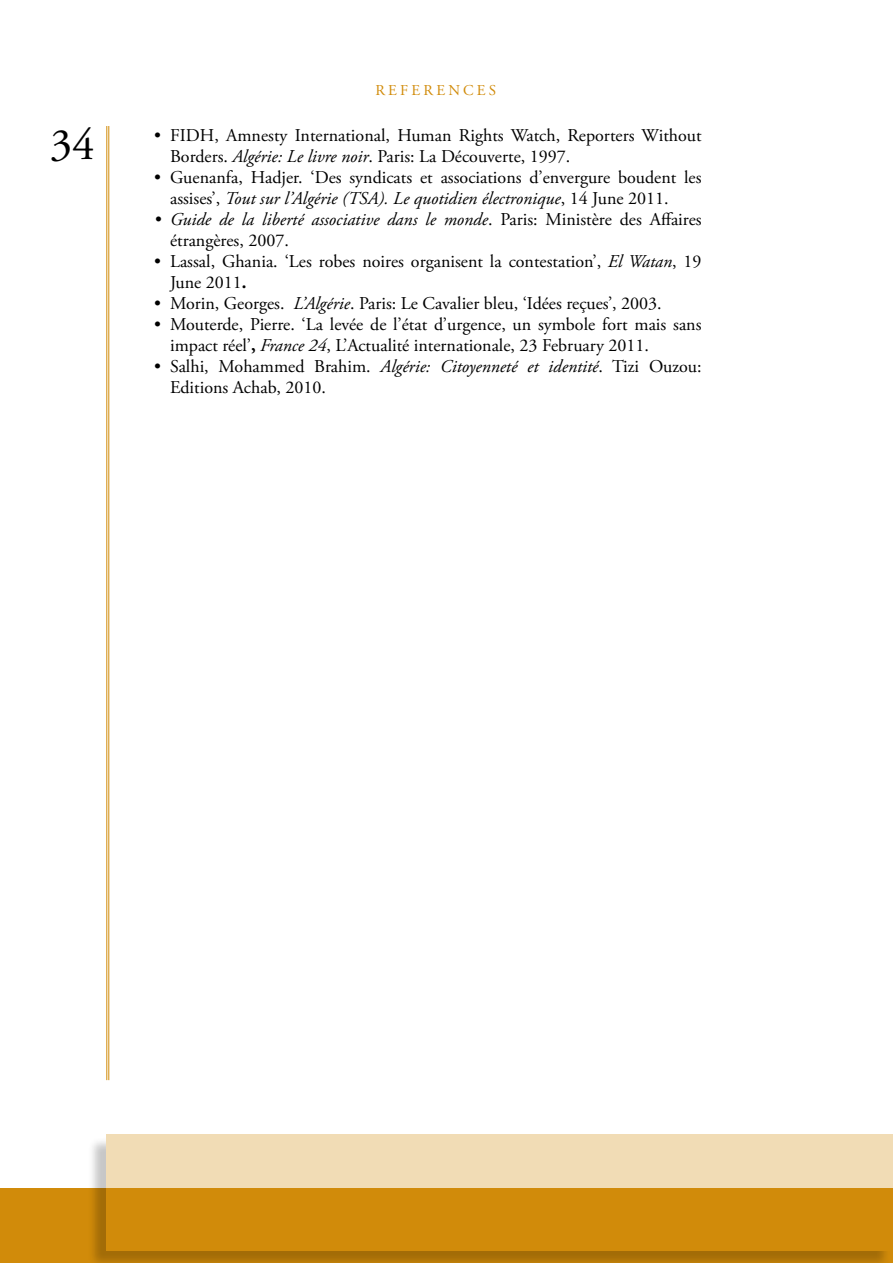
<style>
.page{position:relative;width:893px;height:1263px;background:#fff}
.page>*{position:absolute;margin:0;border:0;box-sizing:border-box;transform-origin:0 0}
.t1{font:45px "Adobe Garamond Pro";color:#000}
.t2{font:18px/21px "Adobe Garamond Pro";color:#000}
.t3{font:15px "Adobe Garamond Pro";color:#d18b0a}
.s1{font-style:italic}
.s2{font-weight:700}
</style>
<div class="page">
<hr style="left:108px;top:126px;width:1px;height:954px;background:#d18b0a">
<hr style="left:106px;top:126px;width:1px;height:954px;background:#d18b0a">
<div style="left:0;top:1188px;width:893px;height:75px;background:#d18b0a"></div>
<div style="left:87px;top:1136px;width:803px;height:127px;background:#000;opacity:.75"></div>
<svg style="left:106px;top:1134px;width:786px;height:117px"></svg>
<hr style="left:892px;top:1134px;width:1px;height:117px;background:#706b8e">
<h1 class="t1" style="left:50px;top:117px;width:46px">34</h1>
<p class="t3" style="left:375px;top:81px;width:26px">References</p>
<p class="t2" style="left:170px;top:125px;width:533px;text-indent:-16px">• FIDH, Amnesty International, Human Rights Watch, Reporters Without<br>Borders. <span class="s1">Algérie: Le livre noir</span>. Paris: La Découverte, 1997.</p>
<p class="t2" style="left:170px;top:167px;width:533px;text-indent:-16px">• Guenanfa, Hadjer. ‘Des syndicats et associations d’envergure boudent les assises’, <span class="s1">Tout sur l’Algérie (TSA). Le quotidien électronique</span>, 14 June 2011.</p>
<p class="t2" style="left:170px;top:209px;width:533px;text-indent:-16px"><span class="s1">• Guide de la liberté associative dans le monde</span>. Paris: Ministère des Affaires étrangères, 2007.</p>
<p class="t2" style="left:170px;top:251px;width:533px;text-indent:-16px">• Lassal, Ghania. ‘Les robes noires organisent la contestation’, <span class="s1">El Watan</span>, 19<br>June 2011<span class="s2">.</span></p>
<p class="t2" style="left:154px;top:293px;width:509px">• Morin, Georges. <span class="s1">L’Algérie</span>. Paris: Le Cavalier bleu, ‘Idées reçues’, 2003.</p>
<p class="t2" style="left:170px;top:314px;width:533px;text-indent:-16px">• Mouterde, Pierre. ‘La levée de l’état d’urgence, un symbole fort mais sans impact réel’<span class="s2">,</span> <span class="s1">France 24</span>, L’Actualité internationale, 23 February 2011.</p>
<p class="t2" style="left:170px;top:356px;width:533px;text-indent:-16px">• Salhi, Mohammed Brahim. <span class="s1">Algérie: Citoyenneté et identité</span>. Tizi Ouzou:<br>Editions Achab, 2010.</p>
</div>
